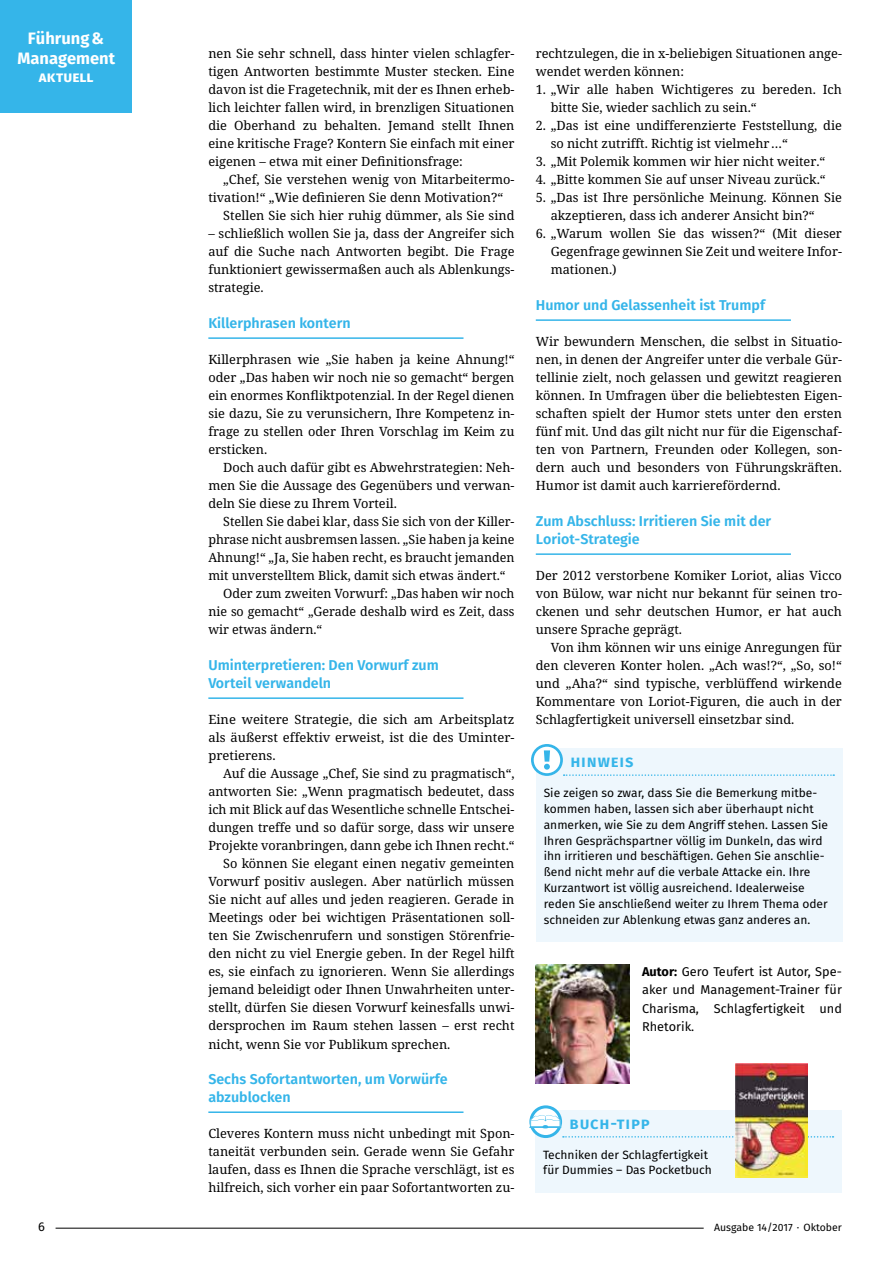
<style>
.page{position:relative;width:893px;height:1263px;background:#fff}
.page>*{position:absolute;margin:0;border:0;box-sizing:border-box;transform-origin:0 0}
.t1{font:700 16.5px/19.5px "Fira Sans";color:#fff;text-align:center}
.t2{font:600 16.5px "Fira Sans";letter-spacing:.05em;color:#35b5e9}
.t3{font:700 15px "Fira Sans";letter-spacing:.01em;color:#fff}
.t4{font:600 14.25px/18px "Fira Sans";color:#35b5e9}
.t5{font:12.75px/18px "Noto Serif";color:#000;text-align:justify}
.t6{font:12.75px/18px "Fira Sans";color:#000;text-align:justify}
.t7{font:12px/15.9px "Fira Sans";color:#000}
.t8{font:10.5px "Fira Sans";color:#000}
.s1{font-weight:700}
</style>
<div class="page">
<hr style="left:56px;top:1228px;width:648px;height:1px;background:#000">
<div style="left:0;top:0;width:132px;height:112px;background:#35b5e9"></div>
<hr style="left:208px;top:337px;width:255px;height:2px;background:#35b5e9">
<hr style="left:208px;top:697px;width:255px;height:2px;background:#35b5e9">
<hr style="left:208px;top:1111px;width:255px;height:2px;background:#35b5e9">
<hr style="left:536px;top:319px;width:255px;height:2px;background:#35b5e9">
<hr style="left:536px;top:553px;width:255px;height:2px;background:#35b5e9">
<div style="left:536px;top:748px;width:306px;height:194px;background:#eef7fd"></div>
<svg style="left:531px;top:744px;width:303px;height:32px"></svg>
<div style="left:536px;top:1110px;width:306px;height:82px;background:#eef7fd"></div>
<svg style="left:563px;top:1136px;width:270px;height:1px"></svg>
<svg style="left:531px;top:1107px;width:30px;height:29px"></svg>
<div style="left:529px;top:1105px;width:33px;height:33px;border:3px solid #35b5e9;border-radius:50%"></div>
<svg style="left:529px;top:1115px;width:32px;height:13px"></svg>
<img style="left:736px;top:1064px;width:72px;height:113px">
<img style="left:536px;top:964px;width:93px;height:119px">
<p class="t1" style="left:17px;top:29px;width:99px">Führung&amp;<br>Management</p>
<p class="t3" style="left:39px;top:67px;width:56px">aktuell</p>
<p class="t5" style="left:208px;top:44px;width:308px">nen Sie sehr schnell, dass hinter vielen schlagfer&shy;tigen Antworten bestimmte Muster stecken. Eine davon ist die Fragetechnik, mit der es Ihnen erheb&shy;lich leichter fallen wird, in brenzligen Situationen die Oberhand zu behalten. Jemand stellt Ihnen eine kritische Frage? Kontern Sie einfach mit einer eigenen – etwa mit einer Definitionsfrage:</p>
<p class="t5" style="left:223px;top:170px;width:293px">„Chef, Sie verstehen wenig von Mitarbeitermo-</p>
<p class="t5" style="left:208px;top:188px;width:296px">tivation!“ „Wie definieren Sie denn Motivation?“</p>
<p class="t5" style="left:223px;top:206px;width:293px">Stellen Sie sich hier ruhig dümmer, als Sie sind</p>
<p class="t5" style="left:208px;top:224px;width:308px">– schließlich wollen Sie ja, dass der Angreifer sich auf die Suche nach Antworten begibt. Die Frage funktioniert gewissermaßen auch als Ablenkungs&shy;strategie.</p>
<p class="t4" style="left:208px;top:314px;width:144px">Killerphrasen kontern</p>
<p class="t5" style="left:208px;top:350px;width:308px">Killerphrasen wie „Sie haben ja keine Ahnung!“ oder „Das haben wir noch nie so gemacht“ bergen ein enormes Konfliktpotenzial. In der Regel dienen sie dazu, Sie zu verunsichern, Ihre Kompetenz in&shy;frage zu stellen oder Ihren Vorschlag im Keim zu ersticken.</p>
<p class="t5" style="left:208px;top:458px;width:308px;text-indent:15px">Doch auch dafür gibt es Abwehrstrategien: Neh&shy;men Sie die Aussage des Gegenübers und verwan&shy;deln Sie diese zu Ihrem Vorteil.</p>
<p class="t5" style="left:223px;top:512px;width:293px">Stellen Sie dabei klar, dass Sie sich von der Killer-</p>
<p class="t5" style="left:208px;top:530px;width:308px">phrase nicht ausbremsen lassen. „Sie haben ja keine</p>
<p class="t5" style="left:208px;top:548px;width:308px">Ahnung!“ „Ja, Sie haben recht, es braucht jemanden</p>
<p class="t5" style="left:208px;top:566px;width:299px">mit unverstelltem Blick, damit sich etwas ändert.“</p>
<p class="t5" style="left:223px;top:584px;width:293px">Oder zum zweiten Vorwurf: „Das haben wir noch</p>
<p class="t5" style="left:208px;top:602px;width:308px">nie so gemacht“ „Gerade deshalb wird es Zeit, dass</p>
<p class="t5" style="left:208px;top:620px;width:115px">wir etwas ändern.“</p>
<p class="t4" style="left:208px;top:656px;width:232px">Uminterpretieren: Den Vorwurf zum<br>Vorteil verwandeln</p>
<p class="t5" style="left:208px;top:710px;width:308px">Eine weitere Strategie, die sich am Arbeitsplatz als äußerst effektiv erweist, ist die des Uminter&shy;pretierens.</p>
<p class="t5" style="left:223px;top:764px;width:293px">Auf die Aussage „Chef, Sie sind zu pragmatisch“,</p>
<p class="t5" style="left:208px;top:782px;width:308px">antworten Sie: „Wenn pragmatisch bedeutet, dass</p>
<p class="t5" style="left:208px;top:800px;width:308px">ich mit Blick auf das Wesentliche schnelle Entschei-</p>
<p class="t5" style="left:208px;top:818px;width:308px">dungen treffe und so dafür sorge, dass wir unsere</p>
<p class="t5" style="left:208px;top:836px;width:308px">Projekte voranbringen, dann gebe ich Ihnen recht.“</p>
<p class="t5" style="left:223px;top:854px;width:293px">So können Sie elegant einen negativ gemeinten</p>
<p class="t5" style="left:208px;top:872px;width:308px">Vorwurf positiv auslegen. Aber natürlich müssen</p>
<p class="t5" style="left:208px;top:890px;width:308px">Sie nicht auf alles und jeden reagieren. Gerade in</p>
<p class="t5" style="left:208px;top:908px;width:308px">Meetings oder bei wichtigen Präsentationen soll-</p>
<p class="t5" style="left:208px;top:926px;width:308px">ten Sie Zwischenrufern und sonstigen Störenfrie-</p>
<p class="t5" style="left:208px;top:944px;width:308px">den nicht zu viel Energie geben. In der Regel hilft</p>
<p class="t5" style="left:208px;top:962px;width:308px">es, sie einfach zu ignorieren. Wenn Sie allerdings</p>
<p class="t5" style="left:208px;top:980px;width:308px">jemand beleidigt oder Ihnen Unwahrheiten unter-</p>
<p class="t5" style="left:208px;top:998px;width:308px">stellt, dürfen Sie diesen Vorwurf keinesfalls unwi-</p>
<p class="t5" style="left:208px;top:1016px;width:308px">dersprochen im Raum stehen lassen – erst recht</p>
<p class="t5" style="left:208px;top:1034px;width:244px">nicht, wenn Sie vor Publikum sprechen.</p>
<p class="t4" style="left:208px;top:1070px;width:241px">Sechs Sofortantworten, um Vorwürfe abzublocken</p>
<p class="t5" style="left:208px;top:1124px;width:308px">Cleveres Kontern muss nicht unbedingt mit Spon&shy;taneität verbunden sein. Gerade wenn Sie Gefahr laufen, dass es Ihnen die Sprache verschlägt, ist es hilfreich, sich vorher ein paar Sofortantworten zu-</p>
<p class="t5" style="left:536px;top:44px;width:308px">rechtzulegen, die in x-beliebigen Situationen ange&shy;wendet werden können:</p>
<p class="t5" style="left:551px;top:80px;width:293px;text-indent:-15px">1. „Wir alle haben Wichtigeres zu bereden. Ich bitte Sie, wieder sachlich zu sein.“</p>
<p class="t5" style="left:551px;top:116px;width:293px;text-indent:-15px">2. „Das ist eine undifferenzierte Feststellung, die so nicht zutrifft. Richtig ist vielmehr…“</p>
<p class="t5" style="left:536px;top:152px;width:291px">3. „Mit Polemik kommen wir hier nicht weiter.“</p>
<p class="t5" style="left:536px;top:170px;width:291px">4. „Bitte kommen Sie auf unser Niveau zurück.“</p>
<p class="t5" style="left:551px;top:188px;width:293px;text-indent:-15px">5. „Das ist Ihre persönliche Meinung. Können Sie akzeptieren, dass ich anderer Ansicht bin?“</p>
<p class="t5" style="left:551px;top:224px;width:293px;text-indent:-15px">6. „Warum wollen Sie das wissen?“ (Mit dieser Gegenfrage gewinnen Sie Zeit und weitere Infor&shy;mationen.)</p>
<p class="t4" style="left:536px;top:296px;width:232px">Humor und Gelassenheit ist Trumpf</p>
<p class="t5" style="left:536px;top:332px;width:308px">Wir bewundern Menschen, die selbst in Situatio&shy;nen, in denen der Angreifer unter die verbale Gür&shy;tellinie zielt, noch gelassen und gewitzt reagieren können. In Umfragen über die beliebtesten Eigen&shy;schaften spielt der Humor stets unter den ersten fünf mit. Und das gilt nicht nur für die Eigenschaf&shy;ten von Partnern, Freunden oder Kollegen, son&shy;dern auch und besonders von Führungskräften.<br>Humor ist damit auch karrierefördernd.</p>
<p class="t4" style="left:536px;top:512px;width:237px">Zum Abschluss: Irritieren Sie mit der<br>Loriot-Strategie</p>
<p class="t5" style="left:536px;top:566px;width:308px">Der 2012 verstorbene Komiker Loriot, alias Vicco von Bülow, war nicht nur bekannt für seinen tro&shy;ckenen und sehr deutschen Humor, er hat auch unsere Sprache geprägt.</p>
<p class="t5" style="left:536px;top:638px;width:308px;text-indent:15px">Von ihm können wir uns einige Anregungen für den cleveren Konter holen. „Ach was!?“, „So, so!“ und „Aha?“ sind typische, verblüffend wirkende Kommentare von Loriot-Figuren, die auch in der Schlagfertigkeit universell einsetzbar sind.</p>
<p class="t2" style="left:570px;top:749px;width:65px">Hi nweis</p>
<p class="t7" style="left:544px;top:785px;width:286px">Sie zeigen so zwar, dass Sie die Bemerkung mitbe&shy;kommen haben, lassen sich aber überhaupt nicht anmerken, wie Sie zu dem Angriff stehen. Lassen Sie Ihren Gesprächspartner völlig im Dunkeln, das wird ihn irritieren und beschäftigen. Gehen Sie anschlie&shy;ßend nicht mehr auf die verbale Attacke ein. Ihre Kurzantwort ist völlig ausreichend. Idealerweise reden Sie anschließend weiter zu Ihrem Thema oder schneiden zur Ablenkung etwas ganz anderes an.</p>
<p class="t6" style="left:642px;top:963px;width:201px"><span class="s1">Autor:</span> Gero Teufert ist Autor, Spe&shy;aker und Management-Trainer für Charisma, Schlagfertigkeit und Rhetorik.</p>
<p class="t2" style="left:570px;top:1111px;width:82px">Buch-Ti pp</p>
<p class="t7" style="left:543px;top:1146px;width:170px">Techniken der Schlagfertigkeit für Dummies – Das Pocketbuch</p>
<p class="t6" style="left:38px;top:1217px;width:8px">6</p>
<p class="t8" style="left:714px;top:1220px;width:129px">Ausgabe 14/2017 · Oktober</p>
</div>
